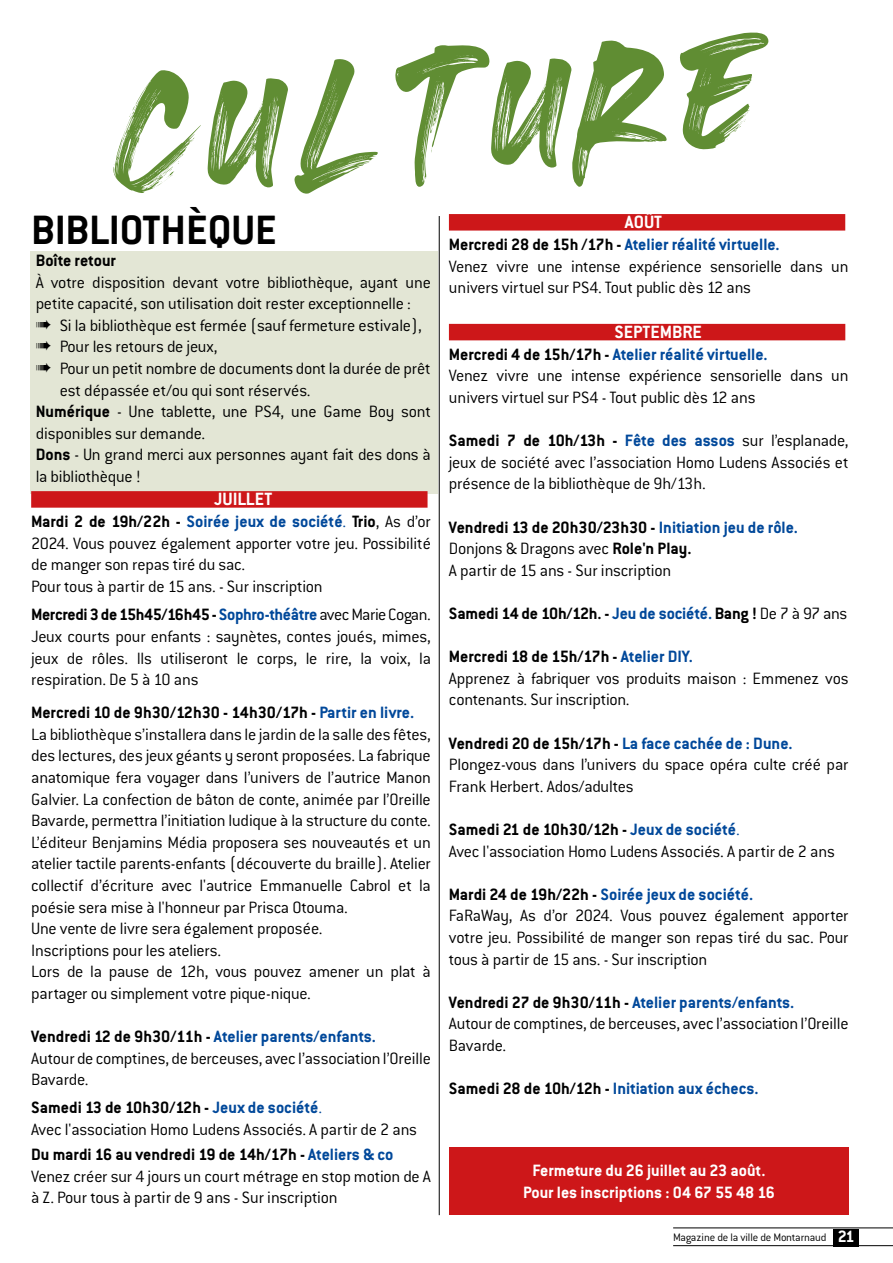
<style>
.page{position:relative;width:893px;height:1263px;background:#fff}
.page>*{position:absolute;margin:0;border:0;box-sizing:border-box;transform-origin:0 0}
.t1{font:247.5px "Heaters";color:#608d33}
.t2{font:700 45px "Conduit ITC Std";letter-spacing:-.005em;color:#000}
.t3{font:700 19.5px "Conduit ITC Std";color:#fff}
.t4{font:300 18px/21.6px "Conduit ITC Std";letter-spacing:-.015em;color:#000}
.t5{font:700 18px/21.6px "Conduit ITC Std";color:#fff;text-align:center}
.t6{font:700 18px "Conduit ITC Std";letter-spacing:-.01em;color:#000}
.t7{font:700 18px "Conduit ITC Std";color:#00489a}
.t8{font:300 12px "Conduit ITC Std";letter-spacing:-.015em;color:#000}
.s1{font-weight:700}
.s2{font-weight:700;color:#00489a}
.s3{color:#00489a}
.s4{font-weight:300}
.s5{color:#000}
.s6{font-weight:700;font-size:18px;color:#fff}
</style>
<div class="page">
<div style="left:31px;top:251px;width:407px;height:242px;background:#e3e6d5"></div>
<div style="left:833px;top:1229px;width:26px;height:18px;background:#000"></div>
<hr style="left:673px;top:1227px;width:220px;height:1px;background:#000">
<hr style="left:673px;top:1245px;width:220px;height:1px;background:#000">
<div style="left:31px;top:491px;width:397px;height:17px;background:#cd1719"></div>
<div style="left:449px;top:214px;width:396px;height:17px;background:#cd1719"></div>
<div style="left:449px;top:324px;width:396px;height:16px;background:#cd1719"></div>
<div style="left:449px;top:1148px;width:400px;height:67px;background:#cd1719"></div>
<hr style="left:439px;top:216px;width:1px;height:999px;background:#000">
<h1 class="t1" style="left:102px;top:36px;width:657px;rotate:-4deg">CULTURE</h1>
<h2 class="t2" style="left:31px;top:203px;width:247px">BIBLIOTHÈQUE</h2>
<p class="t6" style="left:36px;top:249px;width:82px">Boîte retour</p>
<p class="t4" style="left:36px;top:271px;width:397px">À votre disposition devant votre bibliothèque, ayant une</p>
<p class="t4" style="left:36px;top:292px;width:377px">petite capacité, son utilisation doit rester exceptionnelle :</p>
<p class="t4" style="left:36px;top:314px;width:388px">➠ Si la bibliothèque est fermée (sauf fermeture estivale),</p>
<p class="t4" style="left:36px;top:335px;width:183px">➠ Pour les retours de jeux,</p>
<p class="t4" style="left:36px;top:357px;width:397px">➠ Pour un petit nombre de documents dont la durée de prêt</p>
<p class="t4" style="left:60px;top:379px;width:252px">est dépassée et/ou qui sont réservés.</p>
<p class="t4" style="left:36px;top:400px;width:397px"><span class="s1">Numérique</span> - Une tablette, une PS4, une Game Boy sont</p>
<p class="t4" style="left:36px;top:422px;width:171px">disponibles sur demande.</p>
<p class="t4" style="left:36px;top:443px;width:397px"><span class="s1">Dons</span> - Un grand merci aux personnes ayant fait des dons à</p>
<p class="t4" style="left:36px;top:465px;width:107px">la bibliothèque !</p>
<p class="t3" style="left:214px;top:487px;width:60px">JUILLET</p>
<p class="t4" style="left:31px;top:510px;width:401px"><span class="s1">Mardi 2 de 19h/22h -</span> <span class="s2">Soirée jeux de société</span><span class="s3">.</span> <span class="s1">Trio</span>, As d’or 2024. Vous pouvez également apporter votre jeu. Possibilité de manger son repas tiré du sac.<br>Pour tous à partir de 15 ans. - Sur inscription</p>
<p class="t4" style="left:31px;top:603px;width:401px;text-align:justify"><span class="s1">Mercredi 3 de 15h45/16h45 -</span> <span class="s2">Sophro-théâtre</span>avec Marie Cogan.<br>Jeux courts pour enfants : saynètes, contes joués, mimes, jeux de rôles. Ils utiliseront le corps, le rire, la voix, la respiration. De 5 à 10 ans</p>
<p class="t4" style="left:31px;top:701px;width:401px"><span class="s1">Mercredi 10 de 9h30/12h30 - 14h30/17h -</span> <span class="s2">Partir en livre.<br></span>La bibliothèque s’installera dans le jardin de la salle des fêtes, des lectures, des jeux géants y seront proposées. La fabrique anatomique fera voyager dans l’univers de l’autrice Manon Galvier. La confection de bâton de conte, animée par l’Oreille Bavarde, permettra l’initiation ludique à la structure du conte.<br>L’éditeur Benjamins Média proposera ses nouveautés et un atelier tactile parents-enfants (découverte du braille). Atelier collectif d’écriture avec l'autrice Emmanuelle Cabrol et la poésie sera mise à l'honneur par Prisca Otouma.<br>Une vente de livre sera également proposée.<br>Inscriptions pour les ateliers.<br>Lors de la pause de 12h, vous pouvez amener un plat à partager ou simplement votre pique-nique.</p>
<p class="t4" style="left:31px;top:1025px;width:401px"><span class="s1">Vendredi 12 de 9h30/11h -</span> <span class="s2">Atelier parents/enfants.<br></span>Autour de comptines, de berceuses, avec l’association l’Oreille<br>Bavarde.</p>
<p class="t4" style="left:31px;top:1096px;width:387px"><span class="s1">Samedi 13 de 10h30/12h -</span> <span class="s2">Jeux de société</span><span class="s3">.<br></span>Avec l'association Homo Ludens Associés. A partir de 2 ans</p>
<p class="t4" style="left:31px;top:1143px;width:401px"><span class="s1">Du mardi 16 au vendredi 19 de 14h/17h -</span> <span class="s2">Ateliers &amp; co<br></span>Venez créer sur 4 jours un court métrage en stop motion de A à Z. Pour tous à partir de 9 ans - Sur inscription</p>
<p class="t3" style="left:625px;top:210px;width:39px">AOÛT</p>
<p class="t4" style="left:449px;top:233px;width:401px"><span class="s1">Mercredi 28 de 15h /17h -</span> <span class="s2">Atelier réalité virtuelle.<br></span>Venez vivre une intense expérience sensorielle dans un univers virtuel sur PS4. Tout public dès 12 ans</p>
<p class="t3" style="left:615px;top:320px;width:89px">SEPTEMBRE</p>
<p class="t4" style="left:449px;top:343px;width:401px"><span class="s1">Mercredi 4 de 15h/17h -</span> <span class="s2">Atelier réalité virtuelle.<br></span>Venez vivre une intense expérience sensorielle dans un univers virtuel sur PS4 - Tout public dès 12 ans</p>
<p class="t4" style="left:449px;top:429px;width:401px;text-align:justify"><span class="s1">Samedi 7 de 10h/13h -</span> <span class="s2">Fête des assos</span> sur l’esplanade, jeux de société avec l’association Homo Ludens Associés et présence de la bibliothèque de 9h/13h.</p>
<p class="t4" style="left:449px;top:516px;width:350px"><span class="s1">Vendredi 13 de 20h30/23h30 -</span> <span class="s2">Initiation jeu de rôle.<br></span>Donjons &amp; Dragons avec <span class="s1">Role'n Play.<br></span>A partir de 15 ans - Sur inscription</p>
<p class="t6" style="left:449px;top:602px;width:400px">Samedi 14 de 10h/12h. - <span class="s3">Jeu de société.</span> Bang ! <span class="s4">De 7 à 97 ans</span></p>
<p class="t4" style="left:449px;top:645px;width:401px"><span class="s1">Mercredi 18 de 15h/17h -</span> <span class="s2">Atelier DIY.<br></span>Apprenez à fabriquer vos produits maison : Emmenez vos contenants. Sur inscription.</p>
<p class="t4" style="left:449px;top:732px;width:401px"><span class="s1">Vendredi 20 de 15h/17h -</span> <span class="s2">La face cachée de : Dune.<br></span>Plongez-vous dans l’univers du space opéra culte créé par<br>Frank Herbert. Ados/adultes</p>
<p class="t4" style="left:449px;top:818px;width:387px"><span class="s1">Samedi 21 de 10h30/12h -</span> <span class="s2">Jeux de société</span><span class="s3">.<br></span>Avec l'association Homo Ludens Associés. A partir de 2 ans</p>
<p class="t4" style="left:449px;top:883px;width:401px"><span class="s1">Mardi 24 de 19h/22h -</span> <span class="s2">Soirée jeux de société.<br></span>FaRaWay, As d’or 2024. Vous pouvez également apporter votre jeu. Possibilité de manger son repas tiré du sac. Pour tous à partir de 15 ans. - Sur inscription</p>
<p class="t4" style="left:449px;top:991px;width:401px"><span class="s1">Vendredi 27 de 9h30/11h -</span> <span class="s2">Atelier parents/enfants.<br></span>Autour de comptines, de berceuses, avec l’association l’Oreille<br>Bavarde.</p>
<p class="t7" style="left:449px;top:1078px;width:311px"><span class="s5">Samedi 28 de 10h/12h -</span> Initiation aux échecs.</p>
<p class="t5" style="left:523px;top:1159px;width:253px">Fermeture du 26 juillet au 23 août.<br>Pour les inscriptions : 04 67 55 48 16</p>
<p class="t8" style="left:673px;top:1230px;width:183px">Magazine de la ville de Montarnaud <span class="s6">21</span></p>
</div>
